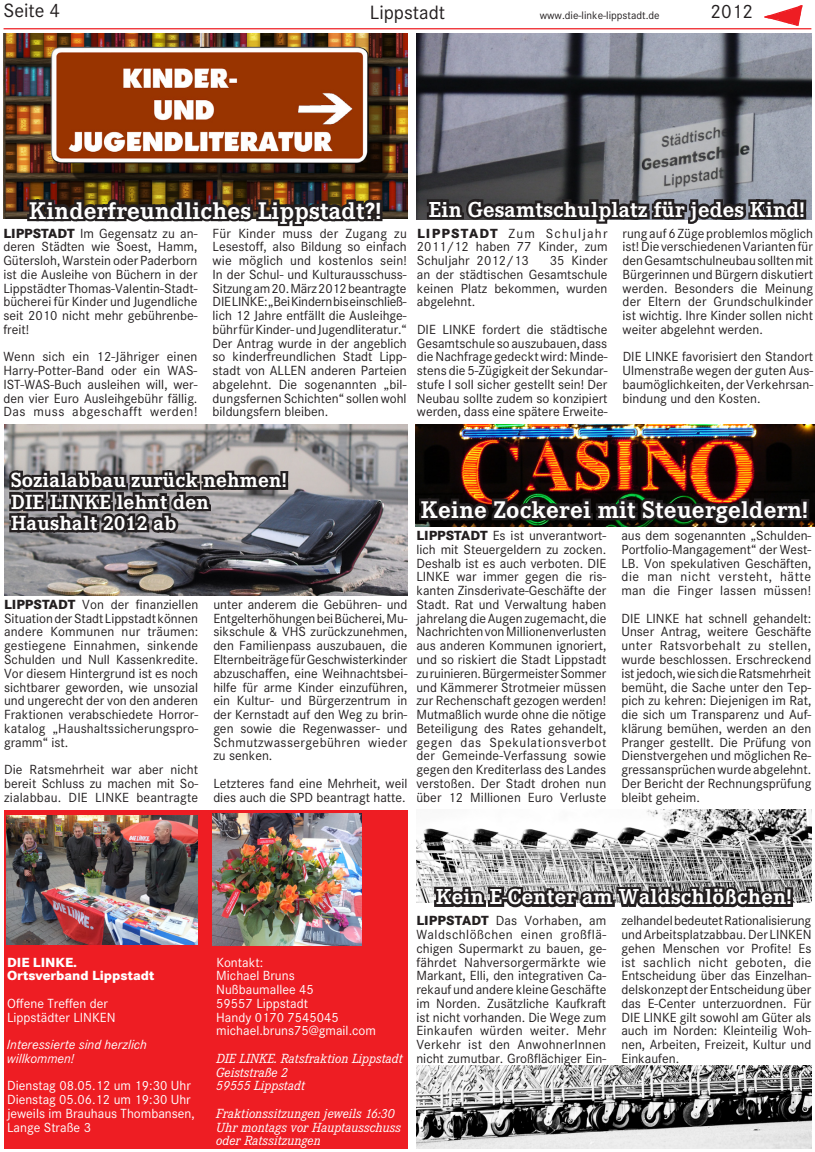
<style>
.page{position:relative;width:815px;height:1152px;background:#fff}
.page>*{position:absolute;margin:0;border:0;box-sizing:border-box;transform-origin:0 0}
.t1{font:700 25px "Corporate E";letter-spacing:.01em;color:#fff}
.t2{font:700 22.5px "Corporate E";letter-spacing:.01em;color:#fff}
.t3{font:700 21.25px/21.2px "Corporate E";letter-spacing:.01em;color:#fff}
.t4{font:20px "Corporate S";color:#231f20}
.t5{font:13.75px/13.8px "Corporate S";color:#231f20;text-align:justify}
.t6{font:13.75px/13.8px "Corporate S";color:#fff}
.t7{font:italic 13.75px/13.8px "Corporate E";color:#fff}
.t8{font:italic 13.75px/13.8px "Corporate S";color:#fff}
.t9{font:800 13.75px/13.8px "Corporate S";color:#fff}
.t10{font:11.25px "Corporate S";color:#231f20}
.s1{font-weight:800}
</style>
<div class="page">
<img style="left:416px;top:809px;width:395px;height:94px">
<hr style="left:4px;top:28px;width:807px;height:1px;background:#ee1d23">
<svg style="left:764px;top:5px;width:39px;height:21px"></svg>
<div style="left:4px;top:809px;width:403px;height:339px;background:#ee1d23"></div>
<img style="left:417px;top:34px;width:394px;height:185px">
<svg style="left:424px;top:193px;width:380px;height:31px;background:#555457"></svg>
<div style="left:798px;top:200px;width:8px;height:15px;border:5px solid #231f20"></div>
<div style="left:798px;top:211px;width:8px;height:8px;border:5px solid #231f20"></div>
<img style="left:415px;top:424px;width:400px;height:102px">
<svg style="left:416px;top:494px;width:391px;height:33px;background:#201b14"></svg>
<div style="left:801px;top:499px;width:8px;height:16px;border:5px solid #231f20"></div>
<div style="left:801px;top:512px;width:8px;height:8px;border:5px solid #231f20"></div>
<img style="left:416px;top:1065px;width:395px;height:83px">
<svg style="left:432px;top:868px;width:359px;height:40px;background:#777676"></svg>
<div style="left:785px;top:887px;width:8px;height:15px;border:5px solid #231f20"></div>
<div style="left:785px;top:899px;width:8px;height:8px;border:5px solid #231f20"></div>
<img style="left:3px;top:34px;width:404px;height:185px">
<img style="left:4px;top:424px;width:403px;height:171px">
<img style="left:25px;top:195px;width:356px;height:32px">
<div style="left:374px;top:200px;width:9px;height:16px;border:5px solid #231f20"></div>
<div style="left:374px;top:213px;width:8px;height:8px;border:5px solid #231f20"></div>
<div style="left:280px;top:471px;width:8px;height:14px;border:5px solid #231f20"></div>
<div style="left:280px;top:482px;width:8px;height:8px;border:5px solid #231f20"></div>
<svg style="left:7px;top:464px;width:279px;height:77px;background:#605d5f"></svg>
<img style="left:213px;top:813px;width:149px;height:132px">
<img style="left:6px;top:815px;width:192px;height:129px">
<h3 class="t4" style="left:4px;top:-1px;width:58px">Seite 4</h3>
<h3 class="t4" style="left:370px;top:1px;width:77px">Lippstadt</h3>
<p class="t10" style="left:540px;top:9px;width:122px">www.die-linke-lippstadt.de</p>
<h3 class="t4" style="left:711px;top:0;width:44px">2012</h3>
<h1 class="t1" style="left:29px;top:196px;width:354px">Kinderfreundliches Lippstadt?!</h1>
<h2 class="t2" style="left:429px;top:197px;width:378px">Ein Gesamtschulplatz für jedes Kind!</h2>
<p class="t5" style="left:3px;top:226px;width:196px"><span class="s1">LIPPSTADT</span> Im Gegensatz zu an&shy;deren Städten wie Soest, Hamm, Gütersloh, Warstein oder Paderborn ist die Ausleihe von Büchern in der Lippstädter Thomas-Valentin-Stadt&shy;bücherei für Kinder und Jugendliche seit 2010 nicht mehr gebührenbe&shy;freit!</p>
<p class="t5" style="left:3px;top:350px;width:196px">Wenn sich ein 12-Jähriger einen Harry-Potter-Band oder ein WAS-IST-WAS-Buch ausleihen will, wer&shy;den vier Euro Ausleihgebühr fällig.<br>Das muss abgeschafft werden!</p>
<p class="t5" style="left:213px;top:226px;width:196px">Für Kinder muss der Zugang zu Lesestoff, also Bildung so einfach wie möglich und kostenlos sein!<br>In der Schul- und Kulturausschuss-Sitzung am 20. März 2012 beantragte DIE LINKE: „Bei Kindern bis einschließ&shy;lich 12 Jahre entfällt die Ausleihge&shy;bühr für Kinder- und Jugendliteratur.“ Der Antrag wurde in der angeblich so kinderfreundlichen Stadt Lipp&shy;stadt von ALLEN anderen Parteien abgelehnt. Die sogenannten „bil&shy;dungsfernen Schichten“ sollen wohl bildungsfern bleiben.</p>
<p class="t5" style="left:417px;top:226px;width:192px"><span class="s1">LIPPSTADT</span> Zum Schuljahr 2011/12 haben 77 Kinder, zum Schuljahr 2012/13</p>
<p class="t5" style="left:417px;top:254px;width:192px;text-indent:133px">35 Kinder an der städtischen Gesamtschule keinen Platz bekommen, wurden abgelehnt.</p>
<p class="t5" style="left:417px;top:322px;width:192px">DIE LINKE fordert die städtische Gesamtschule so auszubauen, dass die Nachfrage gedeckt wird: Minde&shy;stens die 5-Zügigkeit der Sekundar&shy;stufe I soll sicher gestellt sein! Der Neubau sollte zudem so konzipiert werden, dass eine spätere Erweite-</p>
<p class="t5" style="left:623px;top:226px;width:192px">rung auf 6 Züge problemlos möglich ist! Die verschiedenen Varianten für den Gesamtschulneubau sollten mit Bürgerinnen und Bürgern diskutiert werden. Besonders die Meinung der Eltern der Grundschulkinder ist wichtig. Ihre Kinder sollen nicht weiter abgelehnt werden.</p>
<p class="t5" style="left:623px;top:350px;width:192px">DIE LINKE favorisiert den Standort Ulmenstraße wegen der guten Aus&shy;baumöglichkeiten, der Verkehrsan&shy;bindung und den Kosten.</p>
<h3 class="t3" style="left:11px;top:470px;width:277px">Sozialabbau zurück nehmen!<br>DIE LINKE lehnt den<br>Haushalt 2012 ab</h3>
<p class="t5" style="left:4px;top:597px;width:196px"><span class="s1">LIPPSTADT</span> Von der finanziellen Situation der Stadt Lippstadt können andere Kommunen nur träumen: gestiegene Einnahmen, sinkende Schulden und Null Kassenkredite.<br>Vor diesem Hintergrund ist es noch sichtbarer geworden, wie unsozial und ungerecht der von den anderen Fraktionen verabschiedete Horror&shy;katalog „Haushaltssicherungspro&shy;gramm“ ist.</p>
<p class="t5" style="left:4px;top:762px;width:196px">Die Ratsmehrheit war aber nicht bereit Schluss zu machen mit So&shy;zialabbau. DIE LINKE beantragte</p>
<p class="t5" style="left:213px;top:597px;width:196px">unter anderem die Gebühren- und Entgelterhöhungen bei Bücherei, Mu&shy;sikschule &amp; VHS zurückzunehmen, den Familienpass auszubauen, die Elternbeiträge für Geschwisterkinder abzuschaffen, eine Weihnachtsbei&shy;hilfe für arme Kinder einzuführen, ein Kultur- und Bürgerzentrum in der Kernstadt auf den Weg zu brin&shy;gen sowie die Regenwasser- und Schmutzwassergebühren wieder zu senken.</p>
<p class="t5" style="left:213px;top:776px;width:196px">Letzteres fand eine Mehrheit, weil dies auch die SPD beantragt hatte.</p>
<h1 class="t1" style="left:421px;top:495px;width:389px">Keine Zockerei mit Steuergeldern!</h1>
<p class="t5" style="left:416px;top:529px;width:192px"><span class="s1">LIPPSTADT</span> Es ist unverantwort&shy;lich mit Steuergeldern zu zocken.<br>Deshalb ist es auch verboten. DIE LINKE war immer gegen die ris&shy;kanten Zinsderivate-Geschäfte der Stadt. Rat und Verwaltung haben jahrelang die Augen zugemacht, die Nachrichten von Millionenverlusten aus anderen Kommunen ignoriert, und so riskiert die Stadt Lippstadt zu ruinieren. Bürgermeister Sommer und Kämmerer Strotmeier müssen zur Rechenschaft gezogen werden!<br>Mutmaßlich wurde ohne die nötige Beteiligung des Rates gehandelt, gegen das Spekulationsverbot der Gemeinde-Verfassung sowie gegen den Krediterlass des Landes verstoßen. Der Stadt drohen nun über 12 Millionen Euro Verluste</p>
<p class="t5" style="left:621px;top:529px;width:191px">aus dem sogenannten „Schulden-Portfolio-Mangagement“ der West-LB. Von spekulativen Geschäften, die man nicht versteht, hätte man die Finger lassen müssen!</p>
<p class="t5" style="left:621px;top:611px;width:191px">DIE LINKE hat schnell gehandelt:<br>Unser Antrag, weitere Geschäfte unter Ratsvorbehalt zu stellen, wurde beschlossen. Erschreckend ist jedoch, wie sich die Ratsmehrheit bemüht, die Sache unter den Tep&shy;pich zu kehren: Diejenigen im Rat, die sich um Transparenz und Auf&shy;klärung bemühen, werden an den Pranger gestellt. Die Prüfung von Dienstvergehen und möglichen Re&shy;gressansprüchen wurde abgelehnt.<br>Der Bericht der Rechnungsprüfung bleibt geheim.</p>
<p class="t9" style="left:7px;top:955px;width:149px">DIE LINKE.<br>Ortsverband Lippstadt</p>
<p class="t6" style="left:7px;top:996px;width:110px">Offene Treffen der<br>Lippstädter LINKEN</p>
<p class="t8" style="left:7px;top:1037px;width:142px">Interessierte sind herzlich willkommen!</p>
<p class="t6" style="left:7px;top:1079px;width:189px">Dienstag 08.05.12 um 19:30 Uhr<br>Dienstag 05.06.12 um 19:30 Uhr jeweils im Brauhaus Thombansen,<br>Lange Straße 3</p>
<p class="t6" style="left:216px;top:955px;width:161px">Kontakt:<br>Michael Bruns<br>Nußbaumallee 45<br>59557 Lippstadt<br>Handy 0170 7545045 michael.bruns75@gmail.com</p>
<p class="t7" style="left:216px;top:1051px;width:188px">DIE LINKE. Ratsfraktion Lippstadt<br>Geiststraße 2<br>59555 Lippstadt</p>
<p class="t7" style="left:216px;top:1106px;width:186px">Fraktionssitzungen jeweils 16:30<br>Uhr montags vor Hauptausschuss oder Ratssitzungen</p>
<h2 class="t2" style="left:436px;top:884px;width:357px">Kein E-Center am Waldschlößchen!</h2>
<p class="t5" style="left:416px;top:914px;width:192px"><span class="s1">LIPPSTADT</span> Das Vorhaben, am Waldschlößchen einen großflä&shy;chigen Supermarkt zu bauen, ge&shy;fährdet Nahversorgermärkte wie Markant, Elli, den integrativen Ca&shy;rekauf und andere kleine Geschäfte im Norden. Zusätzliche Kaufkraft ist nicht vorhanden. Die Wege zum Einkaufen würden weiter. Mehr Verkehr ist den AnwohnerInnen nicht zumutbar. Großflächiger Ein-</p>
<p class="t5" style="left:621px;top:914px;width:192px">zelhandel bedeutet Rationalisierung und Arbeitsplatzabbau. Der LINKEN gehen Menschen vor Profite! Es ist sachlich nicht geboten, die Entscheidung über das Einzelhan&shy;delskonzept der Entscheidung über das E-Center unterzuordnen. Für DIE LINKE gilt sowohl am Güter als auch im Norden: Kleinteilig Woh&shy;nen, Arbeiten, Freizeit, Kultur und Einkaufen.</p>
</div>
